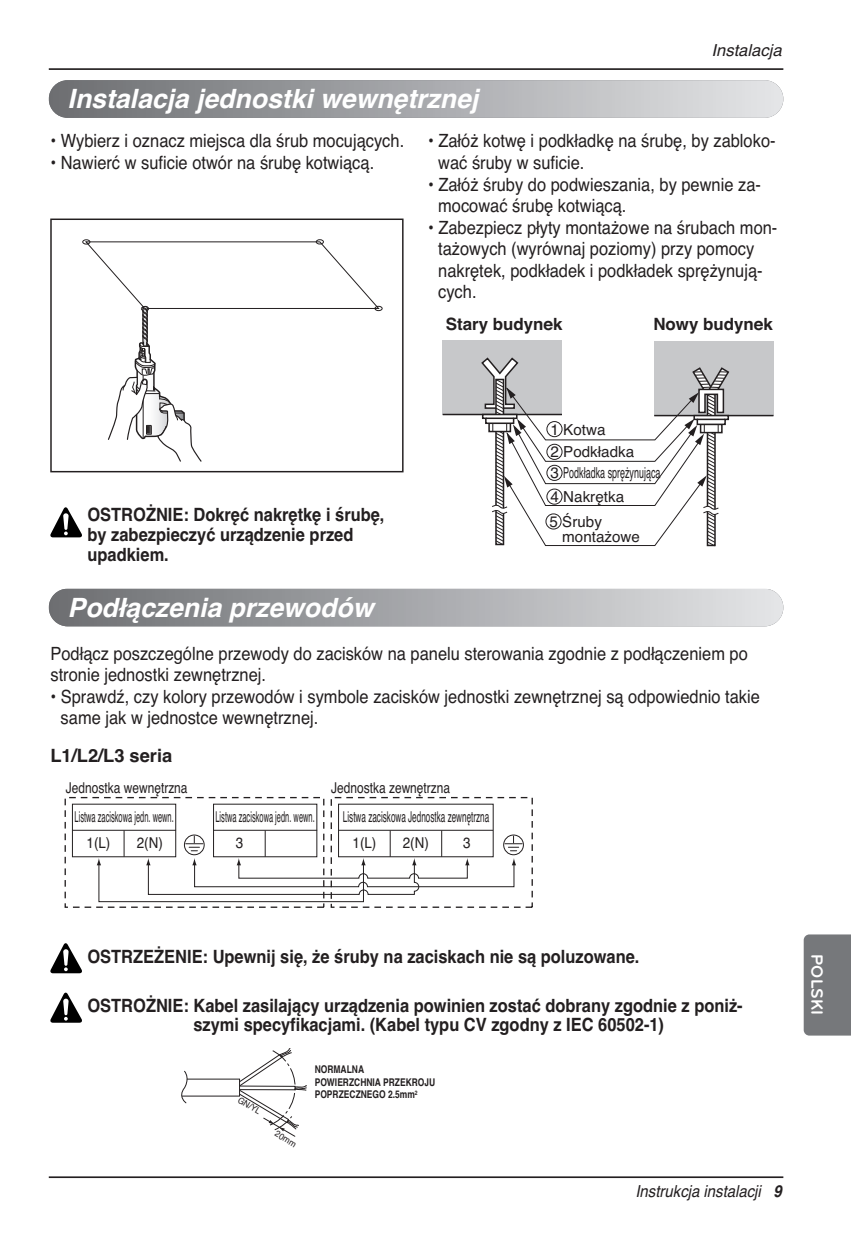
<style>
.page{position:relative;width:851px;height:1248px;background:#fff}
.page>*{position:absolute;margin:0;border:0;box-sizing:border-box;transform-origin:0 0}
.t1{font:italic 700 26.6px "Helvetica";color:#fff}
.t2{font:18.2px/21.6px "Helvetica";color:#231f20;scale:.9 1}
.t3{font:700 18.2px/20px "Helvetica";color:#231f20;scale:.9 1}
.t4{font:700 18.2px "Helvetica";color:#231f20}
.t5{font:700 17px "Bryant LG";color:#fff}
.t6{font:700 16.8px "Helvetica";color:#231f20}
.t7{font:italic 16.6px "Helvetica";color:#231f20;scale:.9 1}
.t8{font:italic 16.6px "Helvetica";color:#231f20}
.t9{font:15.2px/20.8px "Helvetica";color:#231f20}
.t10{font:15px "Helvetica";color:#231f20;scale:.5 1}
.t11{font:15px/26px "Helvetica";color:#231f20;scale:.55 1}
.t12{font:15px "Helvetica";color:#231f20;scale:.8 1}
.t13{font:15px "Helvetica";color:#231f20;scale:.9 1}
.t14{font:700 10.6px/12.4px "Helvetica";color:#231f20;scale:.8 1}
.t15{font:8.8px "Helvetica";color:#231f20;scale:.95 1}
.s1{font-weight:700}
</style>
<div class="page">
<hr style="left:49px;top:1176px;width:734px;height:1px;background:#231f20">
<hr style="left:49px;top:68px;width:734px;height:2px;background:#231f20">
<div style="left:803px;top:934px;width:47px;height:101px;background:#76787b"></div>
<div style="left:50px;top:218px;width:353px;height:254px;border:1px solid #231f20"></div>
<svg style="left:83px;top:239px;width:299px;height:223px"></svg>
<svg style="left:64px;top:796px;width:469px;height:112px"></svg>
<div style="left:503px;top:834px;width:20px;height:21px;border:1px solid #231f20;border-radius:50%"></div>
<svg style="left:97px;top:858px;width:4px;height:7px"></svg>
<svg style="left:146px;top:830px;width:376px;height:64px"></svg>
<div style="left:442px;top:340px;width:120px;height:74px;background:#c7c8ca"></div>
<hr style="left:442px;top:414px;width:120px;height:1px;background:#231f20">
<div style="left:654px;top:341px;width:119px;height:74px;background:#c7c8ca"></div>
<hr style="left:654px;top:415px;width:119px;height:1px;background:#231f20">
<svg style="left:480px;top:357px;width:250px;height:189px"></svg>
<div style="left:545px;top:513px;width:16px;height:16px;border:1px solid #231f20;border-radius:50%"></div>
<div style="left:546px;top:488px;width:16px;height:16px;border:1px solid #231f20;border-radius:50%"></div>
<div style="left:546px;top:465px;width:16px;height:16px;border:1px solid #231f20;border-radius:50%"></div>
<div style="left:546px;top:444px;width:16px;height:16px;border:1px solid #231f20;border-radius:50%"></div>
<div style="left:546px;top:421px;width:16px;height:16px;border:1px solid #231f20;border-radius:50%"></div>
<div style="left:49px;top:80px;width:734px;height:38px;background:linear-gradient(to right,#6b6d71,#e4e4e7);border-radius:19px"></div>
<div style="left:49px;top:588px;width:734px;height:38px;background:linear-gradient(to right,#6b6d71,#e4e4e7);border-radius:19px"></div>
<svg style="left:50px;top:507px;width:32px;height:30px"></svg>
<svg style="left:50px;top:992px;width:32px;height:30px"></svg>
<svg style="left:50px;top:943px;width:32px;height:29px"></svg>
<svg style="left:181px;top:1048px;width:126px;height:88px"></svg>
<p class="t1" style="left:68px;top:89px;width:412px">Instalacja jednostki wewnętrznej</p>
<p class="t8" style="left:711px;top:44px;width:72px">Instalacja</p>
<p class="t2" style="left:50px;top:132px;width:394px">• Wybierz i oznacz miejsca dla śrub mocujących.</p>
<p class="t2" style="left:50px;top:153px;width:361px">• Nawierć w suficie otwór na śrubę kotwiącą.</p>
<p class="t2" style="left:438px;top:132px;width:376px;text-indent:-10px">• Załóż kotwę i podkładkę na śrubę, by zabloko&shy;wać śruby w suficie.</p>
<p class="t2" style="left:438px;top:175px;width:360px;text-indent:-10px">• Załóż śruby do podwieszania, by pewnie za&shy;mocować śrubę kotwiącą.</p>
<p class="t2" style="left:438px;top:218px;width:378px;text-indent:-10px">• Zabezpiecz płyty montażowe na śrubach mon&shy;tażowych (wyrównaj poziomy) przy pomocy nakrętek, podkładek i podkładek sprężynują&shy;cych.</p>
<p class="t6" style="left:446px;top:318px;width:118px">Stary budynek</p>
<p class="t6" style="left:653px;top:318px;width:121px">Nowy budynek</p>
<p class="t3" style="left:87px;top:506px;width:331px">OSTROŻNIE: Dokręć nakrętkę i śrubę, by zabezpieczyć urządzenie przed upadkiem.</p>
<p class="t1" style="left:68px;top:597px;width:307px">Podłączenia przewodów</p>
<p class="t9" style="left:550px;top:420px;width:56px">1 Kotwa</p>
<p class="t9" style="left:550px;top:442px;width:111px">2 Podkładka<br>3 Podkładka sprężynująca</p>
<p class="t9" style="left:549px;top:485px;width:76px;line-height:25.6px">4 Nakrętka<br>5 Śruby</p>
<p class="t9" style="left:562px;top:527px;width:79px">montażowe</p>
<p class="t2" style="left:50px;top:644px;width:776px">Podłącz poszczególne przewody do zacisków na panelu sterowania zgodnie z podłączeniem po stronie jednostki zewnętrznej.</p>
<p class="t2" style="left:61px;top:687px;width:778px;text-indent:-10px">• Sprawdź, czy kolory przewodów i symbole zacisków jednostki zewnętrznej są odpowiednio takie same jak w jednostce wewnętrznej.</p>
<p class="t4" style="left:50px;top:749px;width:123px">L1/L2/L3 seria</p>
<p class="t12" style="left:66px;top:781px;width:153px">Jednostka wewnętrzna</p>
<p class="t12" style="left:331px;top:781px;width:150px">Jednostka zewnętrzna</p>
<p class="t10" style="left:75px;top:811px;width:200px">Listwa zaciskowa jedn. wewn.</p>
<p class="t10" style="left:215px;top:811px;width:200px">Listwa zaciskowa jedn. wewn.</p>
<p class="t13" style="left:86px;top:837px;width:28px">1(L)</p>
<p class="t13" style="left:137px;top:837px;width:31px">2(N)</p>
<p class="t13" style="left:236px;top:837px;width:10px">3</p>
<p class="t11" style="left:352px;top:805px;width:250px;text-indent:-10px">Listwa zaciskowa Jednostka zewnętrzna<br>1(L)</p>
<p class="t13" style="left:402px;top:837px;width:31px">2(N)</p>
<p class="t13" style="left:463px;top:837px;width:10px">3</p>
<p class="t3" style="left:87px;top:948px;width:614px">OSTRZEŻENIE: Upewnij się, że śruby na zaciskach nie są poluzowane.</p>
<p class="t3" style="left:193px;top:996px;width:611px;text-indent:-106px">OSTROŻNIE: Kabel zasilający urządzenia powinien zostać dobrany zgodnie z poniż&shy;szymi specyfikacjami. (Kabel typu CV zgodny z IEC 60502-1)</p>
<p class="t15" style="left:240px;top:1096px;width:28px;rotate:31deg">GN/YL</p>
<p class="t15" style="left:277px;top:1129px;width:26px;rotate:32deg">20mm</p>
<p class="t14" style="left:315px;top:1064px;width:152px">NORMALNA<br>POWIERZCHNIA PRZEKROJU<br>POPRZECZNEGO 2.5mm<sup>2</sup></p>
<p class="t7" style="left:635px;top:1184px;width:164px">Instrukcja instalacji <span class="s1">9</span></p>
<p class="t5" style="left:827px;top:954px;width:62px;rotate:90deg">POLSKI</p>
</div>
